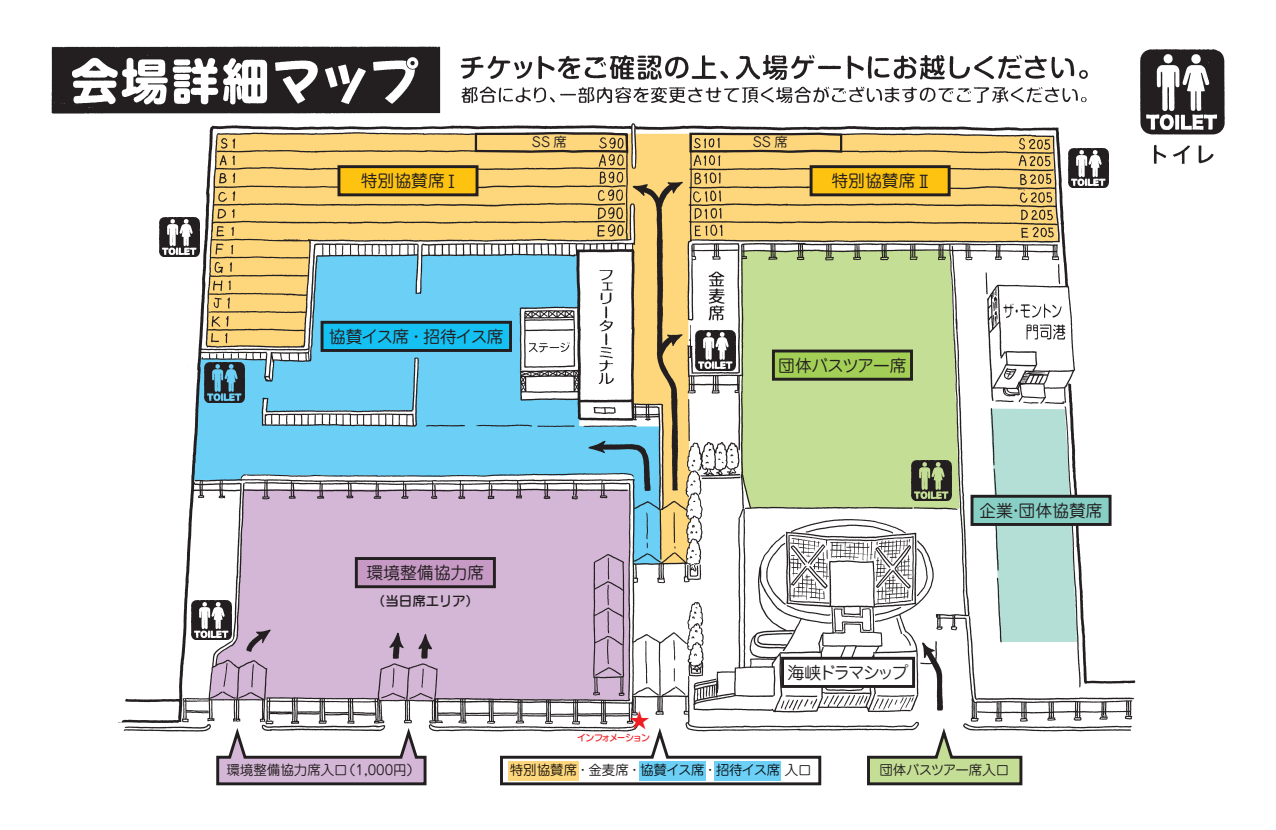
<style>
.page{position:relative;width:1276px;height:830px;background:#fff}
.page>*{position:absolute;margin:0;border:0;box-sizing:border-box;transform-origin:0 0}
.t1{font:20.7px "Koz Min Pro";color:#ee1d23}
.t2{font:16.88px "Jun 201 Pro";color:#231f20}
.t3{font:16.88px "Jun 201 Pro";letter-spacing:-.055em;color:#231f20}
.t4{font:16.88px "Jun 201 Pro";letter-spacing:-.14em;color:#231f20}
.t5{font:13.5px "Jun 201 Pro";color:#231f20}
.t6{font:13.5px "Jun 201 Pro";letter-spacing:-.02em;color:#231f20}
.t7{font:13.5px "Seurat Pro DB";color:#231f20}
.t8{font:9px "Seurat Pro DB";letter-spacing:-.1em;color:#ee1d23}
</style>
<div class="page">
<img style="left:118px;top:123px;width:1018px;height:609px">
<img style="left:51px;top:46px;width:1037px;height:67px">
<img style="left:1140px;top:49px;width:85px;height:114px">
<img style="left:159px;top:217px;width:41px;height:40px">
<img style="left:1077px;top:148px;width:31px;height:40px">
<img style="left:191px;top:600px;width:41px;height:39px">
<img style="left:204px;top:362px;width:40px;height:40px">
<div style="left:782px;top:658px;width:131px;height:28px;background:#fff"></div>
<div style="left:781px;top:656px;width:134px;height:31px;border:3px solid #231f20"></div>
<svg style="left:498px;top:722px;width:324px;height:64px"></svg>
<div style="left:714px;top:760px;width:67px;height:19px;background:#6bcff6"></div>
<div style="left:508px;top:760px;width:70px;height:19px;background:#fed77d"></div>
<div style="left:639px;top:760px;width:67px;height:19px;background:#6bcff6"></div>
<div style="left:322px;top:322px;width:188px;height:28px;background:#15c0f2"></div>
<div style="left:320px;top:320px;width:192px;height:32px;border:3px solid #231f20"></div>
<svg style="left:865px;top:722px;width:159px;height:64px"></svg>
<svg style="left:215px;top:722px;width:213px;height:64px"></svg>
<div style="left:972px;top:496px;width:138px;height:28px;background:#87cfc4"></div>
<div style="left:970px;top:494px;width:141px;height:31px;border:3px solid #231f20"></div>
<div style="left:339px;top:166px;width:138px;height:29px;background:#fec210"></div>
<div style="left:337px;top:165px;width:141px;height:31px;border:3px solid #231f20"></div>
<svg style="left:474px;top:131px;width:603px;height:510px"></svg>
<div style="left:356px;top:558px;width:138px;height:28px;background:#c799c5"></div>
<div style="left:355px;top:556px;width:141px;height:32px;border:3px solid #231f20"></div>
<p class="t5" style="left:532px;top:131px;width:37px">SS 席</p>
<p class="t5" style="left:753px;top:131px;width:37px">SS 席</p>
<p class="t2" style="left:361px;top:167px;width:101px">特別協賛席Ⅰ</p>
<p class="t2" style="left:831px;top:167px;width:102px">特別協賛席Ⅱ</p>
<p class="t3" style="left:329px;top:323px;width:176px">協賛イス席・招待イス席</p>
<p class="t2" style="left:366px;top:559px;width:119px">環境整備協力席</p>
<p class="t7" style="left:372px;top:591px;width:109px">（当日席エリア）</p>
<h1 class="t1" style="left:629px;top:705px;width:22px">★</h1>
<p class="t8" style="left:577px;top:731px;width:75px">インフォメーション</p>
<p class="t3" style="left:778px;top:352px;width:130px">団体バスツアー席</p>
<p class="t4" style="left:788px;top:658px;width:122px">海峡ドラマシップ</p>
<p class="t2" style="left:979px;top:497px;width:125px">企業・団体協賛席</p>
<p class="t5" style="left:226px;top:759px;width:195px">環境整備協力席入口（1,000円）</p>
<p class="t6" style="left:879px;top:759px;width:131px">団体バスツアー席入口</p>
<p class="t5" style="left:510px;top:759px;width:303px">特別協賛席・金麦席・協賛イス席・招待イス席 入口</p>
</div>
